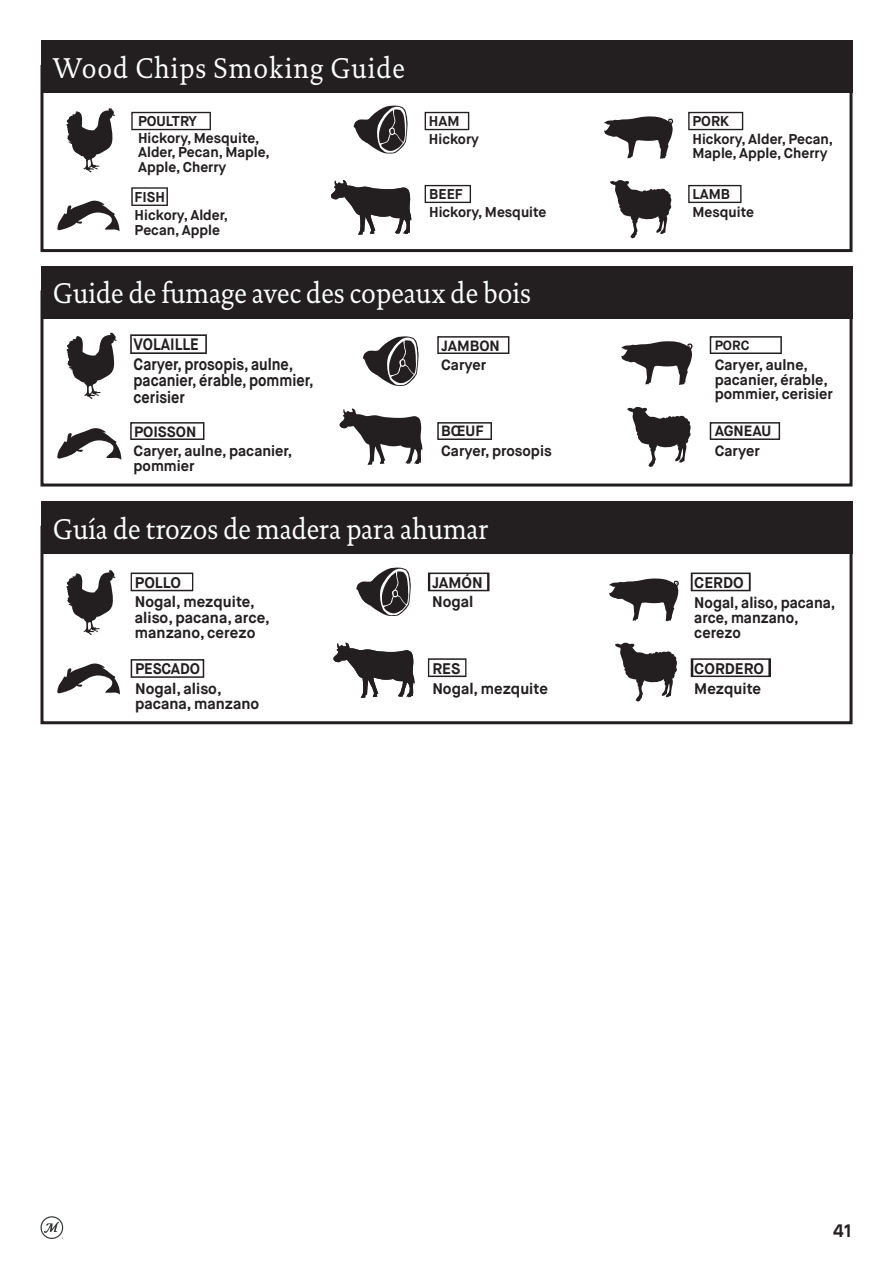
<style>
.page{position:relative;width:893px;height:1263px;background:#fff}
.page>*{position:absolute;margin:0;border:0;box-sizing:border-box;transform-origin:0 0}
.t1{font:29.1px "DTL Documenta TOT";color:#fff;scale:.9 1}
.t2{font:29.1px "DTL Documenta TOT";letter-spacing:.035em;color:#fff;scale:.9 1}
.t3{font:700 18px "Maison Neue";color:#231f20}
.t4{font:700 16.5px/19.4px "Maison Neue";color:#231f20;scale:.9 1}
.t5{font:700 15.45px/19.6px "Maison Neue";color:#231f20}
.t6{font:700 14.85px/19.4px "Maison Neue";color:#231f20}
.t7{font:700 14.25px/17.5px "Maison Neue";color:#231f20}
.t8{font:700 13.35px "Maison Neue";color:#231f20}
</style>
<div class="page">
<svg style="left:40px;top:1216px;width:23px;height:23px"></svg>
<div style="left:40px;top:65px;width:812px;height:187px;border:3px solid #231f20"></div>
<svg style="left:66px;top:108px;width:49px;height:65px"></svg>
<svg style="left:57px;top:201px;width:62px;height:30px"></svg>
<svg style="left:604px;top:116px;width:70px;height:43px"></svg>
<svg style="left:610px;top:180px;width:61px;height:58px"></svg>
<svg style="left:131px;top:112px;width:80px;height:18px"></svg>
<svg style="left:131px;top:187px;width:37px;height:19px"></svg>
<svg style="left:688px;top:112px;width:55px;height:18px"></svg>
<svg style="left:688px;top:185px;width:53px;height:18px"></svg>
<svg style="left:330px;top:180px;width:82px;height:55px"></svg>
<svg style="left:354px;top:105px;width:54px;height:49px"></svg>
<svg style="left:425px;top:112px;width:44px;height:18px"></svg>
<svg style="left:425px;top:185px;width:46px;height:18px"></svg>
<div style="left:41px;top:41px;width:811px;height:52px;background:#231f20"></div>
<div style="left:40px;top:290px;width:812px;height:196px;border:3px solid #231f20"></div>
<div style="left:41px;top:266px;width:811px;height:52px;background:#231f20"></div>
<svg style="left:67px;top:332px;width:50px;height:67px"></svg>
<svg style="left:57px;top:428px;width:64px;height:32px"></svg>
<svg style="left:363px;top:336px;width:56px;height:50px"></svg>
<svg style="left:621px;top:341px;width:72px;height:44px"></svg>
<svg style="left:627px;top:407px;width:64px;height:60px"></svg>
<svg style="left:339px;top:408px;width:84px;height:57px"></svg>
<svg style="left:130px;top:334px;width:77px;height:20px"></svg>
<svg style="left:130px;top:422px;width:74px;height:18px"></svg>
<svg style="left:437px;top:336px;width:72px;height:18px"></svg>
<svg style="left:437px;top:422px;width:55px;height:18px"></svg>
<svg style="left:710px;top:336px;width:72px;height:18px"></svg>
<svg style="left:710px;top:422px;width:70px;height:18px"></svg>
<div style="left:40px;top:526px;width:812px;height:198px;border:3px solid #231f20"></div>
<div style="left:41px;top:501px;width:811px;height:53px;background:#231f20"></div>
<svg style="left:333px;top:643px;width:82px;height:55px"></svg>
<svg style="left:66px;top:570px;width:49px;height:65px"></svg>
<svg style="left:57px;top:663px;width:63px;height:31px"></svg>
<svg style="left:356px;top:567px;width:55px;height:49px"></svg>
<svg style="left:609px;top:578px;width:70px;height:43px"></svg>
<svg style="left:615px;top:643px;width:62px;height:59px"></svg>
<svg style="left:131px;top:572px;width:62px;height:19px"></svg>
<svg style="left:428px;top:572px;width:61px;height:19px"></svg>
<svg style="left:428px;top:658px;width:38px;height:19px"></svg>
<svg style="left:691px;top:572px;width:60px;height:19px"></svg>
<svg style="left:691px;top:658px;width:80px;height:19px"></svg>
<svg style="left:131px;top:659px;width:73px;height:19px"></svg>
<p class="t2" style="left:53px;top:51px;width:393px">Wood Chips Smoking Guide</p>
<p class="t7" style="left:138px;top:112px;width:123px">POULTRY<br>Hickory, Mesquite,</p>
<p class="t7" style="left:138px;top:145px;width:133px;line-height:14.2px">Alder, Pecan, Maple,<br>Apple, Cherry</p>
<p class="t7" style="left:135px;top:189px;width:95px">FISH<br>Hickory, Alder,</p>
<p class="t7" style="left:135px;top:222px;width:87px">Pecan, Apple</p>
<p class="t7" style="left:429px;top:112px;width:52px">HAM<br>Hickory</p>
<p class="t7" style="left:429px;top:186px;width:119px">BEEF<br>Hickory, Mesquite</p>
<p class="t1" style="left:53px;top:276px;width:533px">Guide de fumage avec des copeaux de bois</p>
<p class="t4" style="left:134px;top:335px;width:179px">VOLAILLE<br>Caryer, prosopis, aulne,</p>
<p class="t4" style="left:134px;top:372px;width:202px;line-height:16.5px">pacanier, érable, pommier, cerisier</p>
<p class="t6" style="left:134px;top:421px;width:160px;line-height:19.8px">POISSON<br>Caryer, aulne, pacanier,</p>
<p class="t6" style="left:134px;top:456px;width:63px">pommier</p>
<p class="t6" style="left:441px;top:336px;width:60px">JAMBON<br>Caryer</p>
<p class="t6" style="left:441px;top:422px;width:112px">BŒUF<br>Caryer, prosopis</p>
<p class="t1" style="left:53px;top:512px;width:485px">Guía de trozos de madera para ahumar</p>
<p class="t5" style="left:135px;top:573px;width:122px">POLLO<br>Nogal, mezquite,</p>
<p class="t5" style="left:135px;top:610px;width:136px;line-height:15.1px">aliso, pacana, arce, manzano, cerezo</p>
<p class="t5" style="left:135px;top:659px;width:88px">PESCADO<br>Nogal, aliso,</p>
<p class="t5" style="left:135px;top:694px;width:126px">pacana, manzano</p>
<p class="t5" style="left:432px;top:572px;width:52px">JAMÓN<br>Nogal</p>
<p class="t5" style="left:432px;top:659px;width:117px">RES<br>Nogal, mezquite</p>
<p class="t7" style="left:692px;top:112px;width:142px">PORK<br>Hickory, Alder, Pecan,</p>
<p class="t7" style="left:692px;top:144px;width:137px">Maple, Apple, Cherry</p>
<p class="t7" style="left:692px;top:186px;width:63px">LAMB<br>Mesquite</p>
<p class="t8" style="left:715px;top:337px;width:36px">PORC</p>
<p class="t6" style="left:715px;top:357px;width:120px;line-height:14.9px">Caryer, aulne, pacanier, érable, pommier, cerisier</p>
<p class="t6" style="left:715px;top:422px;width:58px">AGNEAU<br>Caryer</p>
<p class="t5" style="left:694px;top:573px;width:143px">CERDO<br>Nogal, aliso, pacana,</p>
<p class="t5" style="left:694px;top:610px;width:106px;line-height:15.1px">arce, manzano, cerezo</p>
<p class="t5" style="left:694px;top:659px;width:71px">CORDERO<br>Mezquite</p>
<p class="t3" style="left:833px;top:1219px;width:21px">41</p>
</div>
